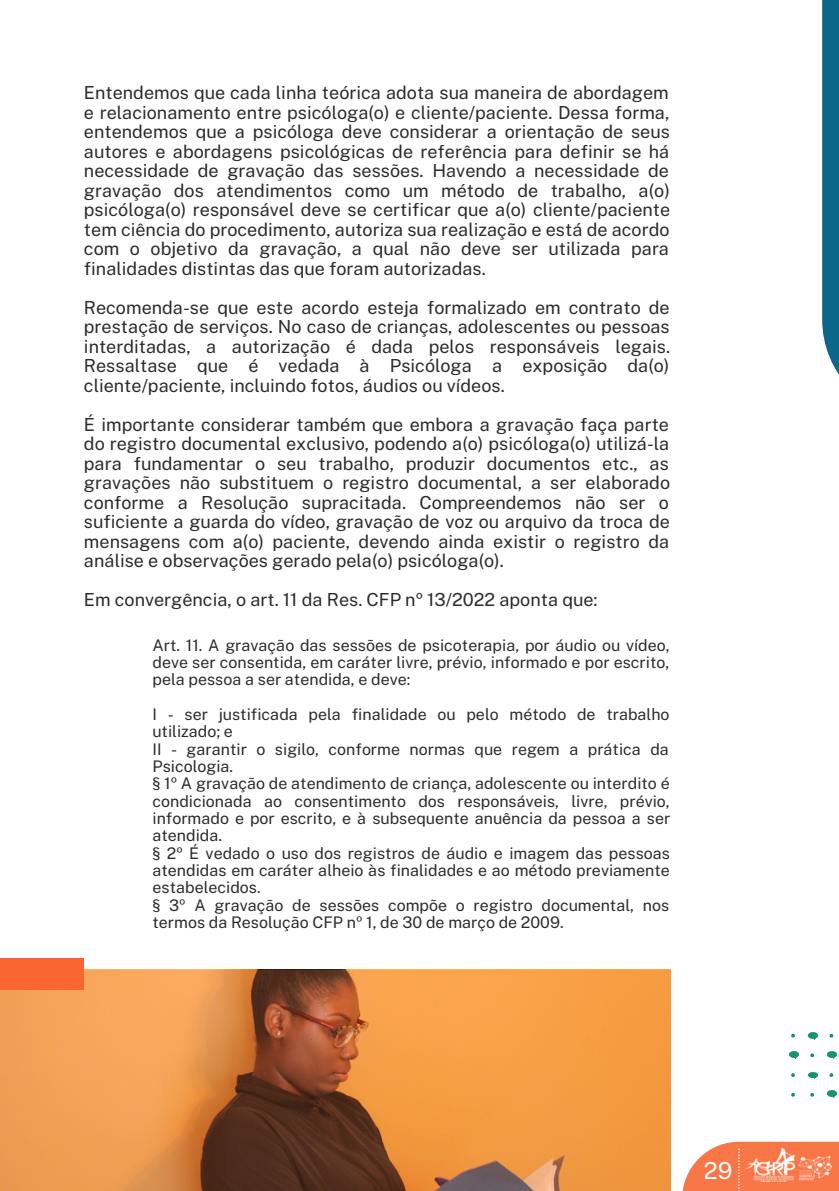
<style>
.page{position:relative;width:839px;height:1191px;background:#fff}
.page>*{position:absolute;margin:0;border:0;box-sizing:border-box;transform-origin:0 0}
.t1{font:23.4px "Public Sans";color:#fff}
.t2{font:18px/19.6px "Public Sans";color:#2b2b2b;text-align:justify}
.t3{font:16px/17.4px "Public Sans";color:#2b2b2b;text-align:justify}
</style>
<div class="page">
<svg style="left:822px;top:0;width:16px;height:373px;background:#176f8f"></svg>
<svg style="left:789px;top:1033px;width:48px;height:65px"></svg>
<svg style="left:682px;top:1142px;width:156px;height:49px;background:#f98a62"></svg>
<img style="left:746px;top:1149px;width:85px;height:33px">
<svg style="left:0;top:970px;width:670px;height:221px;background:#d48743"></svg>
<div style="left:0;top:958px;width:84px;height:31px;background:#f96632"></div>
<svg style="left:738px;top:1149px;width:1px;height:42px"></svg>
<p class="t2" style="left:84px;top:83px;width:587px">Entendemos que cada linha teórica adota sua maneira de abordagem e relacionamento entre psicóloga(o) e cliente/paciente. Dessa forma, entendemos que a psicóloga deve considerar a orientação de seus autores e abordagens psicológicas de referência para definir se há necessidade de gravação das sessões. Havendo a necessidade de gravação dos atendimentos como um método de trabalho, a(o) psicóloga(o) responsável deve se certificar que a(o) cliente/paciente tem ciência do procedimento, autoriza sua realização e está de acordo com o objetivo da gravação, a qual não deve ser utilizada para finalidades distintas das que foram autorizadas.</p>
<p class="t2" style="left:84px;top:298px;width:587px">Recomenda-se que este acordo esteja formalizado em contrato de prestação de serviços. No caso de crianças, adolescentes ou pessoas interditadas, a autorização é dada pelos responsáveis legais.<br>Ressaltase que é vedada à Psicóloga a exposição da(o) cliente/paciente, incluindo fotos, áudios ou vídeos.</p>
<p class="t2" style="left:84px;top:415px;width:587px">É importante considerar também que embora a gravação faça parte do registro documental exclusivo, podendo a(o) psicóloga(o) utilizá-la para fundamentar o seu trabalho, produzir documentos etc., as gravações não substituem o registro documental, a ser elaborado conforme a Resolução supracitada. Compreendemos não ser o suficiente a guarda do vídeo, gravação de voz ou arquivo da troca de mensagens com a(o) paciente, devendo ainda existir o registro da análise e observações gerado pela(o) psicóloga(o).</p>
<p class="t2" style="left:84px;top:590px;width:515px">Em convergência, o art. 11 da Res. CFP nº 13/2022 aponta que:</p>
<p class="t3" style="left:152px;top:636px;width:518px">Art. 11. A gravação das sessões de psicoterapia, por áudio ou vídeo, deve ser consentida, em caráter livre, prévio, informado e por escrito, pela pessoa a ser atendida, e deve:</p>
<p class="t3" style="left:152px;top:706px;width:518px">I - ser justificada pela finalidade ou pelo método de trabalho utilizado; e</p>
<p class="t3" style="left:152px;top:740px;width:518px">II - garantir o sigilo, conforme normas que regem a prática da<br>Psicologia.</p>
<p class="t3" style="left:152px;top:775px;width:519px">§ 1º A gravação de atendimento de criança, adolescente ou interdito é condicionada ao consentimento dos responsáveis, livre, prévio, informado e por escrito, e à subsequente anuência da pessoa a ser atendida.</p>
<p class="t3" style="left:152px;top:844px;width:519px">§ 2º É vedado o uso dos registros de áudio e imagem das pessoas atendidas em caráter alheio às finalidades e ao método previamente estabelecidos.</p>
<p class="t3" style="left:152px;top:896px;width:518px">§ 3º A gravação de sessões compõe o registro documental, nos termos da Resolução CFP nº 1, de 30 de março de 2009.</p>
<p class="t1" style="left:703px;top:1157px;width:30px">29</p>
</div>
